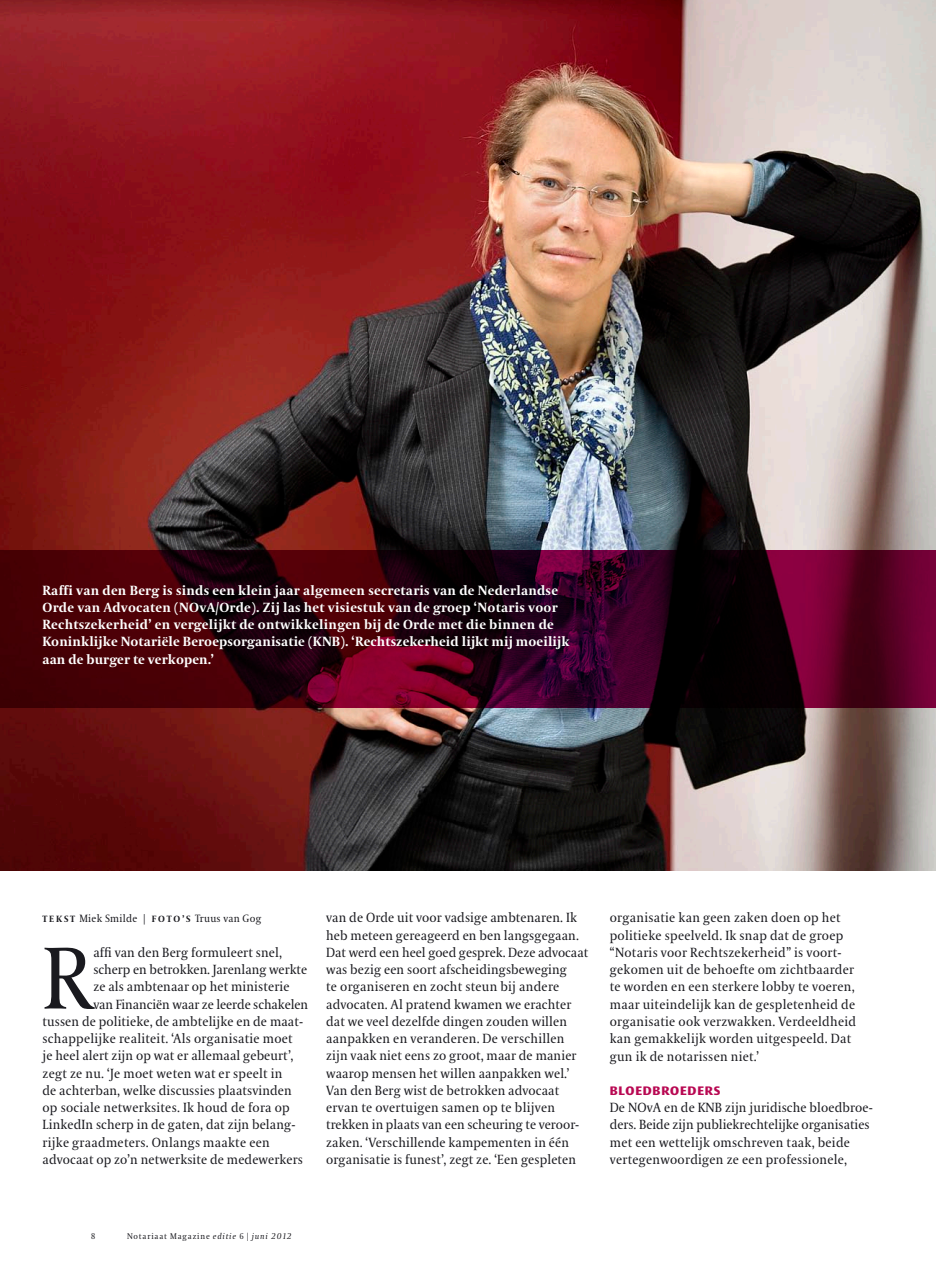
<style>
.page{position:relative;width:936px;height:1263px;background:#fff}
.page>*{position:absolute;margin:0;border:0;box-sizing:border-box;transform-origin:0 0}
.t1{font:87.3px "VPRO Coranto";color:#1a1a1f}
.t2{font:13.2px/17.2px "VPRO Coranto";letter-spacing:.01em;color:#1a1a1f}
.t3{font:700 13.2px/17.2px "VPRO Coranto";letter-spacing:.02em;color:#fff}
.t4{font:700 12px "VPRO Vesta";letter-spacing:.07em;color:#b80852}
.t5{font:10.5px "VPRO Coranto";letter-spacing:.03em;color:#1a1a1f}
.t6{font:8.25px "VPRO Coranto";letter-spacing:.1em;color:#1a1a1f}
.t7{font:8.25px "VPRO Coranto Cn";color:#1a1a1f}
.s1{font-weight:700;font-size:9px}
.s2{font-style:italic}
.s3{font-family:"VPRO Coranto Cn"}
</style>
<div class="page">
<img style="left:0;top:0;width:935px;height:871px">
<svg style="left:0;top:550px;width:935px;height:158px;background:#3a0013"></svg>
<p class="t3" style="left:43px;top:581px;width:528px">Raffi van den Berg is sinds een klein jaar algemeen secretaris van de Nederlandse Orde van Advocaten (NOvA/Orde). Zij las het visiestuk van de groep ‘Notaris voor Rechtszekerheid’ en vergelijkt de ontwikkelingen bij de Orde met die binnen de Koninklijke Notariële Beroepsorganisatie (KNB). ‘Rechtszekerheid lijkt mij moeilijk aan de burger te verkopen.’</p>
<p class="t5" style="left:43px;top:912px;width:220px"><span class="s1">T E K S T</span> Miek Smilde | <span class="s1">f o t o ’ s</span> Truus van Gog</p>
<h1 class="t1" style="left:43px;top:927px;width:51px">R</h1>
<p class="t2" style="left:93px;top:944px;width:190px">affi van den Berg formuleert snel,</p>
<p class="t2" style="left:93px;top:961px;width:215px">scherp en betrokken. Jarenlang werkte</p>
<p class="t2" style="left:93px;top:978px;width:198px">ze als ambtenaar op het ministerie</p>
<p class="t2" style="left:93px;top:995px;width:216px">van Financiën waar ze leerde schakelen</p>
<p class="t2" style="left:43px;top:1013px;width:262px">tussen de politieke, de ambtelijke en de maat-</p>
<p class="t2" style="left:43px;top:1030px;width:252px">schappelijke realiteit. ‘Als organisatie moet</p>
<p class="t2" style="left:43px;top:1047px;width:252px">je heel alert zijn op wat er allemaal gebeurt’,</p>
<p class="t2" style="left:43px;top:1064px;width:241px">zegt ze nu. ‘Je moet weten wat er speelt in</p>
<p class="t2" style="left:43px;top:1082px;width:251px">de achterban, welke discussies plaatsvinden</p>
<p class="t2" style="left:43px;top:1099px;width:249px">op sociale netwerksites. Ik houd de fora op</p>
<p class="t2" style="left:43px;top:1116px;width:254px">LinkedIn scherp in de gaten, dat zijn belang-</p>
<p class="t2" style="left:43px;top:1133px;width:229px">rijke graadmeters. Onlangs maakte een</p>
<p class="t2" style="left:43px;top:1151px;width:262px">advocaat op zo’n netwerksite de medewerkers</p>
<p class="t2" style="left:326px;top:909px;width:263px">van de Orde uit voor vadsige ambtenaren. Ik heb meteen gereageerd en ben langsgegaan.<br>Dat werd een heel goed gesprek. Deze advocaat was bezig een soort afscheidingsbeweging<br>te organiseren en zocht steun bij andere advocaten. Al pratend kwamen we erachter dat we veel dezelfde dingen zouden willen aanpakken en veranderen. De verschillen zijn vaak niet eens zo groot, maar de manier waarop mensen het willen aanpakken wel.’ Van den Berg wist de betrokken advocaat ervan te overtuigen samen op te blijven trekken in plaats van een scheuring te veroor&shy;zaken. ‘Verschillende kampementen in één organisatie is funest’, zegt ze. ‘Een gespleten</p>
<p class="t2" style="left:609px;top:909px;width:248px">organisatie kan geen zaken doen op het politieke speelveld. Ik snap dat de groep “Notaris voor Rechtszekerheid” is voort&shy;gekomen uit de behoefte om zichtbaarder te worden en een sterkere lobby te voeren, maar uiteindelijk kan de gespletenheid de organisatie ook verzwakken. Verdeeldheid kan gemakkelijk worden uitgespeeld. Dat gun ik de notarissen niet.’</p>
<p class="t4" style="left:609px;top:1085px;width:112px">BLOEDBROEDERS</p>
<p class="t2" style="left:609px;top:1099px;width:264px">De NOvA en de KNB zijn juridische bloedbroe&shy;ders. Beide zijn publiekrechtelijke organisaties met een wettelijk omschreven taak, beide vertegenwoordigen ze een professionele,</p>
<p class="t7" style="left:91px;top:1231px;width:6px">8</p>
<p class="t6" style="left:127px;top:1231px;width:166px">Notariaat Magazine <span class="s2">editie</span> <span class="s3">6 |</span> <span class="s2">juni 2012</span></p>
</div>
